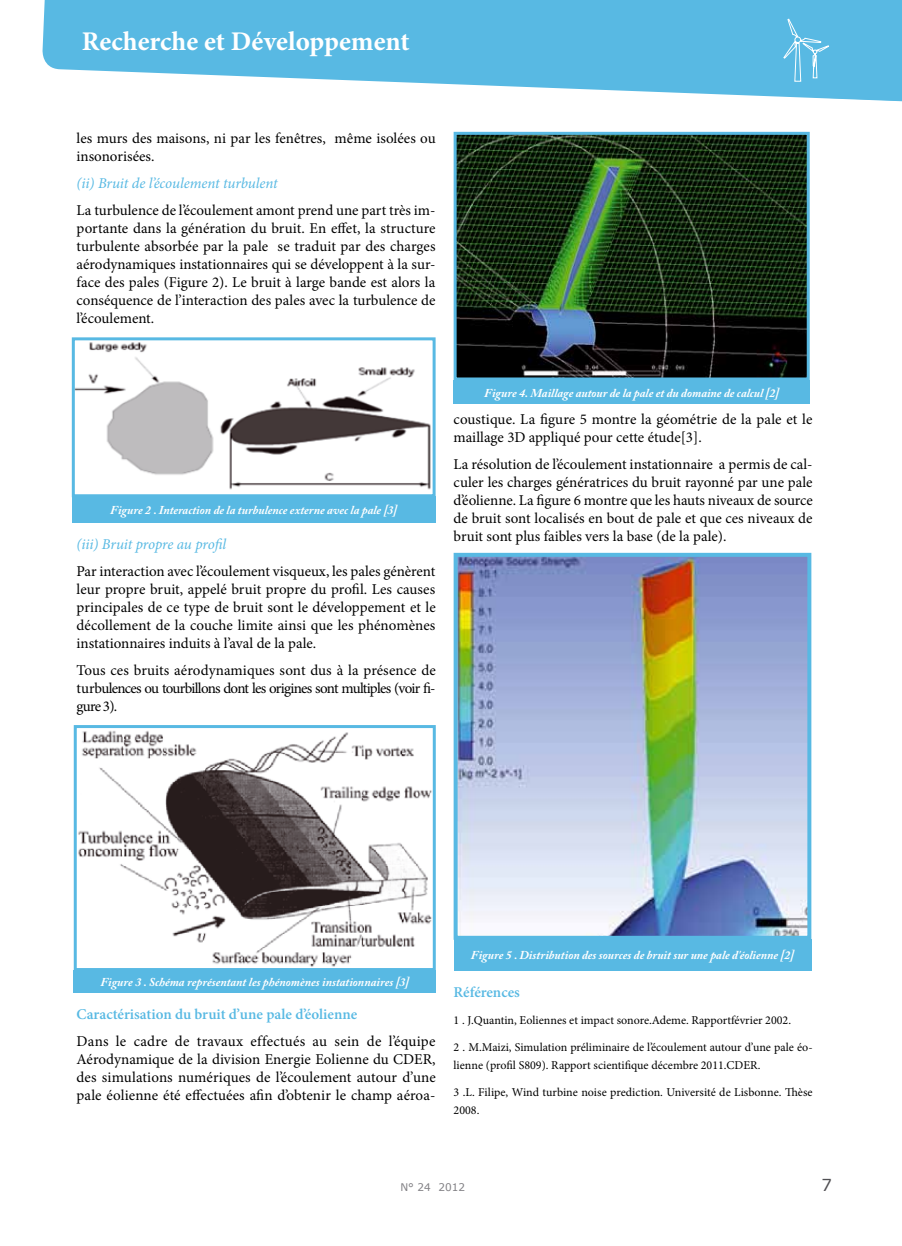
<style>
.page{position:relative;width:902px;height:1246px;background:#fff}
.page>*{position:absolute;margin:0;border:0;box-sizing:border-box;transform-origin:0 0}
.t1{font:700 27px "Minion Pro";color:#fff}
.t2{font:16.5px "Verdana";color:#504f53}
.t3{font:15px/18px "Minion Pro";color:#000;text-align:justify}
.t4{font:italic 15px "Minion Pro";letter-spacing:-.01em;color:#58b9e3}
.t5{font:600 15px "Minion Pro";color:#58b9e3}
.t6{font:12px/18px "Minion Pro";color:#000}
.t7{font:italic 700 12px "Adobe Caslon Pro";color:#fff}
.t8{font:10.5px "Verdana";color:#818084}
</style>
<div class="page">
<svg style="left:42px;top:0;width:741px;height:97px;fill:#58b9e3"></svg>
<svg style="left:783px;top:0;width:118px;height:102px"></svg>
<div style="left:72px;top:496px;width:363px;height:26px;background:#58b9e3"></div>
<img style="left:76px;top:342px;width:355px;height:148px">
<div style="left:72px;top:337px;width:363px;height:160px;border:3px solid #58b9e3"></div>
<div style="left:74px;top:970px;width:362px;height:23px;background:#58b9e3"></div>
<img style="left:78px;top:730px;width:354px;height:237px">
<div style="left:74px;top:725px;width:362px;height:246px;border:3px solid #58b9e3"></div>
<div style="left:453px;top:380px;width:356px;height:24px;background:#58b9e3"></div>
<img style="left:457px;top:136px;width:348px;height:240px">
<div style="left:453px;top:132px;width:356px;height:248px;border:3px solid #58b9e3"></div>
<div style="left:453px;top:939px;width:358px;height:32px;background:#58b9e3"></div>
<img style="left:458px;top:558px;width:348px;height:377px">
<div style="left:453px;top:553px;width:358px;height:387px;border:4px solid #58b9e3"></div>
<h1 class="t1" style="left:82px;top:22px;width:329px">Recherche et Développement</h1>
<p class="t3" style="left:77px;top:129px;width:360px">les murs des maisons, ni par les fenêtres, même isolées ou insonorisées.</p>
<p class="t4" style="left:77px;top:173px;width:203px">(ii) Bruit de l’écoulement turbulent</p>
<p class="t3" style="left:77px;top:201px;width:360px">La turbulence de l’écoulement amont prend une part très im&shy;portante dans la génération du bruit. En effet, la structure turbulente absorbée par la pale se traduit par des charges aérodynamiques instationnaires qui se développent à la sur&shy;face des pales (Figure 2). Le bruit à large bande est alors la conséquence de l’interaction des pales avec la turbulence de l’écoulement.</p>
<p class="t7" style="left:110px;top:502px;width:288px">Figure 2 . Interaction de la turbulence externe avec la pale [3]</p>
<p class="t4" style="left:77px;top:534px;width:151px">(iii) Bruit propre au profil</p>
<p class="t3" style="left:77px;top:562px;width:360px">Par interaction avec l’écoulement visqueux, les pales génèrent leur propre bruit, appelé bruit propre du profil. Les causes principales de ce type de bruit sont le développement et le décollement de la couche limite ainsi que les phénomènes instationnaires induits à l’aval de la pale.</p>
<p class="t3" style="left:77px;top:661px;width:361px">Tous ces bruits aérodynamiques sont dus à la présence de turbulences ou tourbillons dont les origines sont multiples (voir fi&shy;gure 3).</p>
<p class="t7" style="left:484px;top:385px;width:296px">Figure 4. Maillage autour de la pale et du domaine de calcul [2]</p>
<p class="t3" style="left:453px;top:410px;width:360px">coustique. La figure 5 montre la géométrie de la pale et le maillage 3D appliqué pour cette étude[3].</p>
<p class="t3" style="left:453px;top:455px;width:361px">La résolution de l’écoulement instationnaire a permis de cal&shy;culer les charges génératrices du bruit rayonné par une pale d’éolienne. La figure 6 montre que les hauts niveaux de source de bruit sont localisés en bout de pale et que ces niveaux de bruit sont plus faibles vers la base (de la pale).</p>
<p class="t7" style="left:100px;top:975px;width:310px">Figure 3 . Schéma représentant les phénomènes instationnaires [3]</p>
<p class="t5" style="left:77px;top:1004px;width:282px">Caractérisation du bruit d’une pale d’éolienne</p>
<p class="t3" style="left:77px;top:1033px;width:360px">Dans le cadre de travaux effectués au sein de l’équipe Aérodynamique de la division Energie Eolienne du CDER, des simulations numériques de l’écoulement autour d’une pale éolienne été effectuées afin d’obtenir le champ aéroa-</p>
<p class="t7" style="left:471px;top:948px;width:324px">Figure 5 . Distribution des sources de bruit sur une pale d'éolienne [2]</p>
<p class="t5" style="left:453px;top:982px;width:68px">Références</p>
<p class="t6" style="left:453px;top:1011px;width:339px">1 . J.Quantin, Eoliennes et impact sonore.Ademe. Rapportfévrier 2002.</p>
<p class="t6" style="left:453px;top:1038px;width:360px">2 . M.Maizi, Simulation préliminaire de l’écoulement autour d’une pale éo&shy;lienne (profil S809). Rapport scientifique décembre 2011.CDER.</p>
<p class="t6" style="left:453px;top:1083px;width:360px">3 .L. Filipe, Wind turbine noise prediction. Université de Lisbonne. Thèse<br>2008.</p>
<p class="t8" style="left:400px;top:1180px;width:66px">N° 24 2012</p>
<p class="t2" style="left:821px;top:1174px;width:12px">7</p>
</div>
